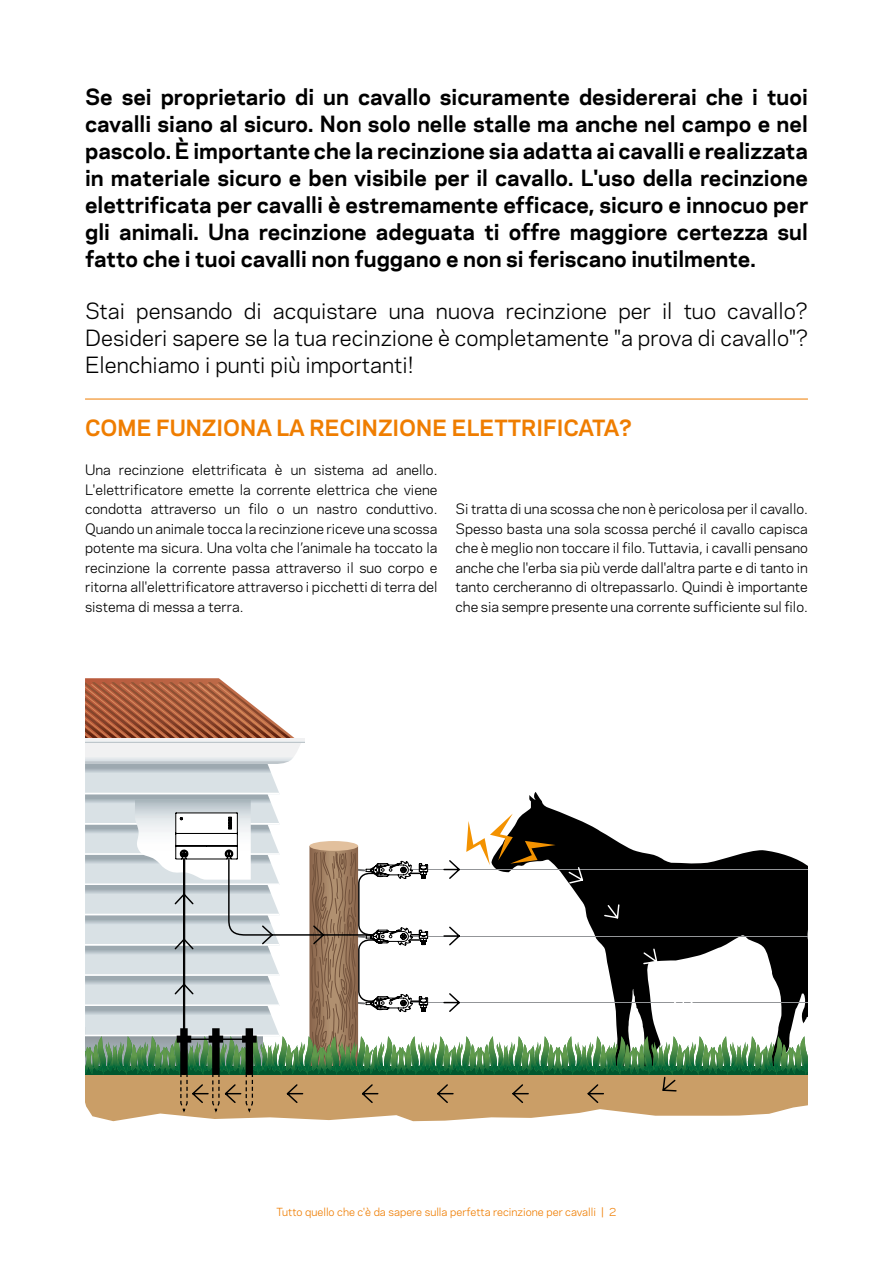
<style>
.page{position:relative;width:893px;height:1263px;background:#fff}
.page>*{position:absolute;margin:0;border:0;box-sizing:border-box;transform-origin:0 0}
.t1{font:700 21px/27px "Galaxie Polaris";color:#000;text-align:justify}
.t2{font:21px/27px "Galaxie Polaris";color:#000;text-align:justify}
.t3{font:700 21px "Galaxie Polaris";color:#ef7d00}
.t4{font:13.5px/19.5px "Galaxie Polaris";color:#000;text-align:justify}
.t5{font:10.5px "Galaxie Polaris";color:#ef7d00}
</style>
<div class="page">
<hr style="left:85px;top:399px;width:723px;height:1px;background:#ef7d00">
<svg style="left:85px;top:678px;width:723px;height:443px"></svg>
<p class="t1" style="left:85px;top:82px;width:725px">Se sei proprietario di un cavallo sicuramente desidererai che i tuoi cavalli siano al sicuro. Non solo nelle stalle ma anche nel campo e nel pascolo. È importante che la recinzione sia adatta ai cavalli e realizzata in materiale sicuro e ben visibile per il cavallo. L'uso della recinzione elettrificata per cavalli è estremamente efficace, sicuro e innocuo per gli animali. Una recinzione adeguata ti offre maggiore certezza sul fatto che i tuoi cavalli non fuggano e non si feriscano inutilmente.</p>
<h1 class="t2" style="left:85px;top:296px;width:724px">Stai pensando di acquistare una nuova recinzione per il tuo cavallo?<br>Desideri sapere se la tua recinzione è completamente "a prova di cavallo"?<br>Elenchiamo i punti più importanti!</h1>
<h1 class="t3" style="left:85px;top:412px;width:548px">COME FUNZIONA LA RECINZIONE ELETTRIFICATA?</h1>
<p class="t4" style="left:85px;top:459px;width:354px">Una recinzione elettrificata è un sistema ad anello.<br>L'elettrificatore emette la corrente elettrica che viene condotta attraverso un filo o un nastro conduttivo.<br>Quando un animale tocca la recinzione riceve una scossa potente ma sicura. Una volta che l’animale ha toccato la recinzione la corrente passa attraverso il suo corpo e ritorna all'elettrificatore attraverso i picchetti di terra del sistema di messa a terra.</p>
<p class="t4" style="left:455px;top:498px;width:354px">Si tratta di una scossa che non è pericolosa per il cavallo.<br>Spesso basta una sola scossa perché il cavallo capisca che è meglio non toccare il filo. Tuttavia, i cavalli pensano anche che l'erba sia più verde dall'altra parte e di tanto in tanto cercheranno di oltrepassarlo. Quindi è importante che sia sempre presente una corrente sufficiente sul filo.</p>
<p class="t5" style="left:277px;top:1204px;width:341px">Tutto quello che c'è da sapere sulla perfetta recinzione per cavalli | 2</p>
</div>
